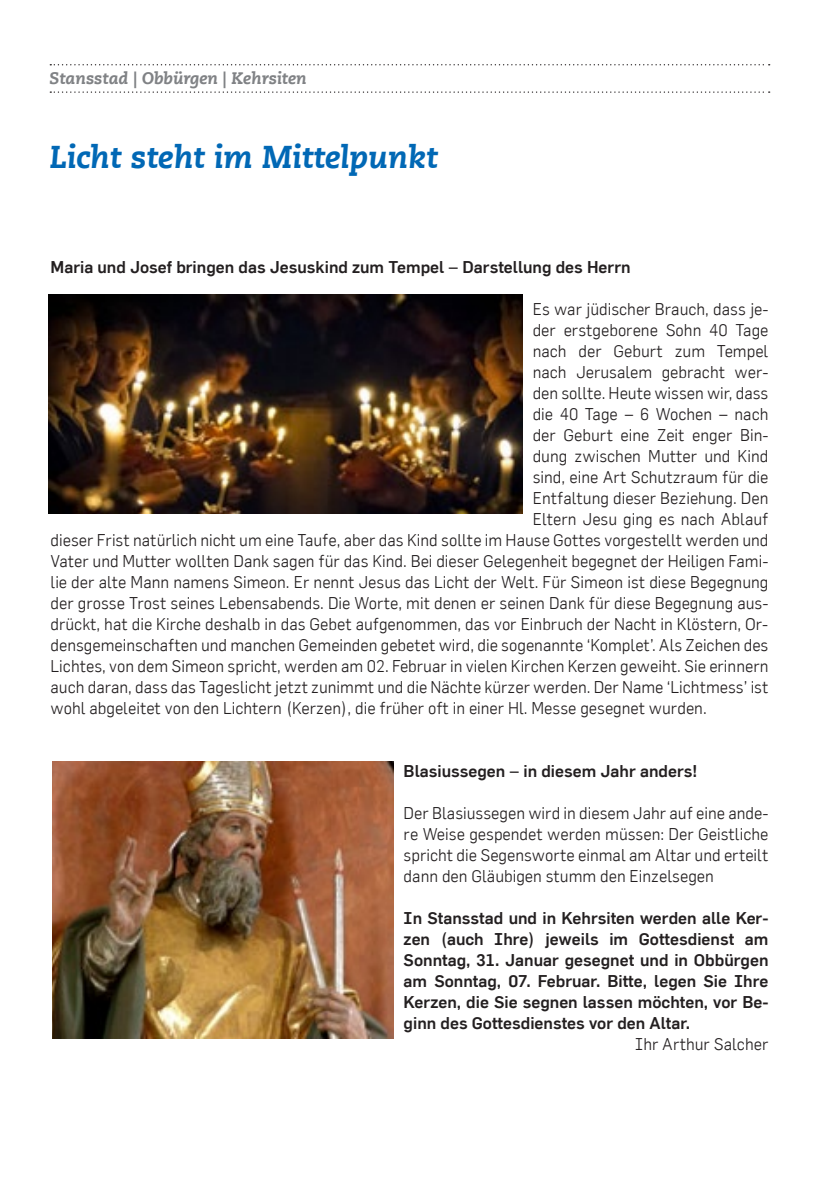
<style>
.page{position:relative;width:819px;height:1191px;background:#fff}
.page>*{position:absolute;margin:0;border:0;box-sizing:border-box;transform-origin:0 0}
.t1{font:italic 800 31.5px "Caecilia LT";color:#0168b5}
.t2{font:300 16.62px/21px "Flama";color:#231f20;text-align:justify}
.t3{font:500 16.62px/21px "Flama";color:#231f20;text-align:justify}
.t4{font:italic 800 16.62px "Caecilia LT";color:#808285}
</style>
<div class="page">
<svg style="left:50px;top:64px;width:719px;height:1px"></svg>
<svg style="left:50px;top:91px;width:719px;height:2px"></svg>
<img style="left:53px;top:761px;width:340px;height:277px">
<img style="left:48px;top:294px;width:474px;height:219px">
<p class="t4" style="left:50px;top:68px;width:258px">Stansstad | Obbürgen | Kehrsiten</p>
<h1 class="t1" style="left:50px;top:138px;width:389px">Licht steht im Mittelpunkt</h1>
<p class="t3" style="left:50px;top:256px;width:581px">Maria und Josef bringen das Jesuskind zum Tempel – Darstellung des Herrn</p>
<p class="t2" style="left:532px;top:298px;width:237px">Es war jüdischer Brauch, dass je-</p>
<p class="t2" style="left:532px;top:319px;width:237px">der erstgeborene Sohn 40 Tage</p>
<p class="t2" style="left:532px;top:340px;width:237px">nach der Geburt zum Tempel</p>
<p class="t2" style="left:532px;top:361px;width:237px">nach Jerusalem gebracht wer-</p>
<p class="t2" style="left:532px;top:382px;width:237px">den sollte. Heute wissen wir, dass</p>
<p class="t2" style="left:532px;top:403px;width:237px">die 40 Tage – 6 Wochen – nach</p>
<p class="t2" style="left:532px;top:424px;width:237px">der Geburt eine Zeit enger Bin-</p>
<p class="t2" style="left:532px;top:445px;width:237px">dung zwischen Mutter und Kind</p>
<p class="t2" style="left:532px;top:466px;width:237px">sind, eine Art Schutzraum für die</p>
<p class="t2" style="left:532px;top:487px;width:237px">Entfaltung dieser Beziehung. Den</p>
<p class="t2" style="left:532px;top:508px;width:237px">Eltern Jesu ging es nach Ablauf</p>
<p class="t2" style="left:50px;top:529px;width:719px">dieser Frist natürlich nicht um eine Taufe, aber das Kind sollte im Hause Gottes vorgestellt werden und</p>
<p class="t2" style="left:50px;top:550px;width:719px">Vater und Mutter wollten Dank sagen für das Kind. Bei dieser Gelegenheit begegnet der Heiligen Fami-</p>
<p class="t2" style="left:50px;top:571px;width:719px">lie der alte Mann namens Simeon. Er nennt Jesus das Licht der Welt. Für Simeon ist diese Begegnung</p>
<p class="t2" style="left:50px;top:592px;width:719px">der grosse Trost seines Lebensabends. Die Worte, mit denen er seinen Dank für diese Begegnung aus-</p>
<p class="t2" style="left:50px;top:613px;width:719px">drückt, hat die Kirche deshalb in das Gebet aufgenommen, das vor Einbruch der Nacht in Klöstern, Or-</p>
<p class="t2" style="left:50px;top:634px;width:719px">densgemeinschaften und manchen Gemeinden gebetet wird, die sogenannte ‘Komplet’. Als Zeichen des</p>
<p class="t2" style="left:50px;top:655px;width:719px">Lichtes, von dem Simeon spricht, werden am 02. Februar in vielen Kirchen Kerzen geweiht. Sie erinnern</p>
<p class="t2" style="left:50px;top:676px;width:719px">auch daran, dass das Tageslicht jetzt zunimmt und die Nächte kürzer werden. Der Name ‘Lichtmess’ ist</p>
<p class="t2" style="left:50px;top:697px;width:657px">wohl abgeleitet von den Lichtern (Kerzen), die früher oft in einer Hl. Messe gesegnet wurden.</p>
<p class="t3" style="left:403px;top:760px;width:295px">Blasiussegen – in diesem Jahr anders!</p>
<p class="t2" style="left:403px;top:802px;width:366px">Der Blasiussegen wird in diesem Jahr auf eine ande&shy;re Weise gespendet werden müssen: Der Geistliche spricht die Segensworte einmal am Altar und erteilt dann den Gläubigen stumm den Einzelsegen</p>
<p class="t3" style="left:403px;top:907px;width:366px">In Stansstad und in Kehrsiten werden alle Ker&shy;zen (auch Ihre) jeweils im Gottesdienst am Sonntag, 31. Januar gesegnet und in Obbürgen am Sonntag, 07. Februar. Bitte, legen Sie Ihre Kerzen, die Sie segnen lassen möchten, vor Be&shy;ginn des Gottesdienstes vor den Altar.</p>
<p class="t2" style="left:634px;top:1033px;width:135px">Ihr Arthur Salcher</p>
</div>
